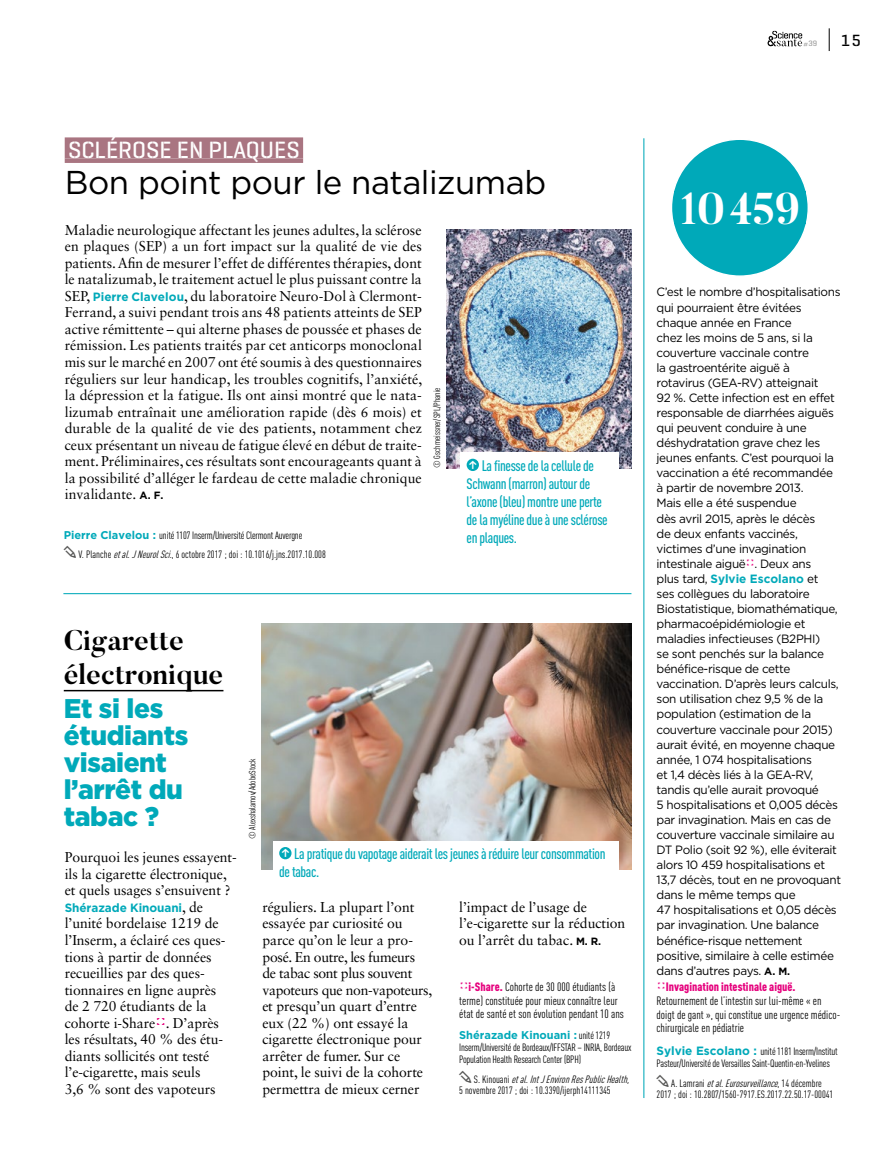
<style>
.page{position:relative;width:893px;height:1149px;background:#fff}
.page>*{position:absolute;margin:0;border:0;box-sizing:border-box;transform-origin:0 0}
.t1{font:700 44.25px "Butler";letter-spacing:-.015em;color:#fff}
.t2{font:33px "Gotham";letter-spacing:-.015em;color:#000}
.t3{font:700 28.35px/33.9px "Butler";color:#000}
.t4{font:900 27px/27px "Gotham";letter-spacing:-.015em;color:#00a9b9}
.t5{font:500 24px "Geogrotesque Stencil A";color:#fff}
.t6{font:500 16.5px "Geogrotesque Stencil A";color:#000}
.t7{font:500 condensed 15px/18px "DINOT";letter-spacing:-.025em;color:#00a9b9}
.t8{font:14.25px/16.5px "Sabon LT Std";letter-spacing:-.005em;color:#000}
.t9{font:12px/15px "Gotham";letter-spacing:-.03em;color:#000}
.t10{font:condensed 12px/13.5px "DINOT";color:#000}
.t11{font:700 12px "Gotham";letter-spacing:-.005em;color:#00a9b9}
.t12{font:700 11.25px "Gotham";color:#00a9b9}
.t13{font:condensed 10.5px/12px "DINOT";letter-spacing:-.02em;color:#000}
.t14{font:condensed 10.5px/11.2px "DINOT";color:#000;text-align:center}
.t15{font:condensed 9px "DINOT";color:#000}
.t16{font:500 7.95px "Geogrotesque Stencil A";color:#9d9d9c}
.s1{font-family:"Gotham";font-weight:700;font-size:12px;color:#00a9b9}
.s2{font-family:"Gotham";font-weight:700;font-size:10.5px}
.s3{font-family:"Gotham";font-weight:700;font-stretch:normal;font-size:11.25px;color:#00a9b9}
.s4{font-style:italic}
.s5{font-family:"Sabon LT Std";font-weight:400;font-size:14.25px;color:#000}
.s6{color:#e6007d}
.s7{font-weight:900;color:#e6007d}
.s8{font-family:"DINOT";font-weight:400;font-stretch:condensed;font-size:10.5px;color:#000}
.s9{font-weight:700;color:#00a9b9}
.s10{font-weight:700;font-size:10.5px}
.s11{font-family:"Gotham";font-weight:700;font-stretch:normal;font-size:12px;color:#00a9b9}
</style>
<div class="page">
<hr style="left:63px;top:593px;width:568px;height:1px;background:#00a9b9">
<div style="left:65px;top:137px;width:238px;height:21px;background:#a97581"></div>
<div style="left:65px;top:158px;width:238px;height:5px;background:#a97581"></div>
<hr style="left:643px;top:138px;width:1px;height:959px;background:#00a9b9">
<hr style="left:64px;top:689px;width:159px;height:2px;background:#000">
<img style="left:261px;top:623px;width:370px;height:246px">
<div style="left:273px;top:840px;width:346px;height:43px;background:#fff"></div>
<svg style="left:279px;top:846px;width:13px;height:13px"></svg>
<div style="left:671px;top:139px;width:137px;height:137px;background:#00a9b9;border-radius:50%"></div>
<img style="left:446px;top:229px;width:185px;height:239px">
<div style="left:461px;top:452px;width:158px;height:97px;background:#fff"></div>
<svg style="left:467px;top:458px;width:12px;height:13px"></svg>
<svg style="left:829px;top:28px;width:1px;height:23px"></svg>
<svg style="left:767px;top:31px;width:35px;height:16px"></svg>
<svg style="left:282px;top:848px;width:7px;height:9px"></svg>
<svg style="left:469px;top:461px;width:8px;height:8px"></svg>
<p class="t16" style="left:803px;top:38px;width:16px">#39</p>
<p class="t6" style="left:841px;top:30px;width:21px">15</p>
<h3 class="t5" style="left:68px;top:135px;width:233px">SCLÉROSE EN PLAQUES</h3>
<h2 class="t2" style="left:65px;top:164px;width:483px">Bon point pour le natalizumab</h2>
<p class="t8" style="left:65px;top:221px;width:359px;text-align:justify">Maladie neurologique affectant les jeunes adultes, la sclérose en plaques (SEP) a un fort impact sur la qualité de vie des patients. Afin de mesurer l’effet de différentes thérapies, dont le natalizumab, le traitement actuel le plus puissant contre la SEP, <span class="s1">Pierre Clavelou</span>, du laboratoire Neuro-Dol à Clermont-Ferrand, a suivi pendant trois ans 48 patients atteints de SEP active rémittente – qui alterne phases de poussée et phases de rémission. Les patients traités par cet anticorps monoclonal mis sur le marché en 2007 ont été soumis à des questionnaires réguliers sur leur handicap, les troubles cognitifs, l’anxiété, la dépression et la fatigue. Ils ont ainsi montré que le nata&shy;lizumab entraînait une amélioration rapide (dès 6 mois) et durable de la qualité de vie des patients, notamment chez ceux présentant un niveau de fatigue élevé en début de traite&shy;ment. Préliminaires, ces résultats sont encourageants quant à la possibilité d’alléger le fardeau de cette maladie chronique invalidante. <span class="s2">A. F.</span></p>
<p class="t15" style="left:432px;top:468px;width:82px;rotate:-90deg">© Gschmeissner/SPL/Phanie</p>
<p class="t7" style="left:467px;top:456px;width:143px;text-indent:15px">La finesse de la cellule de<br>Schwann (marron) autour de l’axone (bleu) montre une perte de la myéline due à une sclérose en plaques.</p>
<p class="t13" style="left:78px;top:524px;width:249px;line-height:19.8px;text-indent:-15px"><span class="s3">Pierre Clavelou :</span> unité 1107 Inserm/Université Clermont Auvergne<br>V. Planche <span class="s4">etal.JNeurolSci</span>., 6 octobre 2017 ; doi : 10.1016/j.jns.2017.10.008</p>
<h3 class="t3" style="left:64px;top:622px;width:161px">Cigarette électronique</h3>
<h3 class="t4" style="left:64px;top:694px;width:126px">Et si les étudiants visaient l’arrêt du tabac ?</h3>
<p class="t8" style="left:65px;top:848px;width:174px">Pourquoi les jeunes essayent&shy;ils la cigarette électronique, et quels usages s’ensuivent ?</p>
<p class="t11" style="left:65px;top:900px;width:140px">Shérazade Kinouani<span class="s5">, de</span></p>
<p class="t8" style="left:65px;top:914px;width:162px">l’unité bordelaise 1219 de l’Inserm, a éclairé ces ques&shy;tions à partir de données recueillies par des ques&shy;tionnaires en ligne auprès de 2 720 étudiants de la cohorte i-Share<span class="s6">✓</span>. D’après les résultats, 40 % des étu&shy;diants sollicités ont testé l’e-cigarette, mais seuls<br>3,6 % sont des vapoteurs</p>
<p class="t15" style="left:247px;top:839px;width:82px;rotate:-90deg">© Alexshalamov/AdobeStock</p>
<p class="t7" style="left:279px;top:844px;width:328px;text-indent:15px">La pratique du vapotage aiderait les jeunes à réduire leur consommation de tabac.</p>
<p class="t8" style="left:459px;top:898px;width:168px">l’impact de l’usage de l’e-cigarette sur la réduction ou l’arrêt du tabac. <span class="s2">M. R.</span></p>
<p class="t8" style="left:262px;top:898px;width:171px">réguliers. La plupart l’ont essayée par curiosité ou parce qu’on le leur a pro&shy;posé. En outre, les fumeurs de tabac sont plus souvent vapoteurs que non-vapoteurs, et presqu’un quart d’entre eux (22 %) ont essayé la cigarette électronique pour arrêter de fumer. Sur ce point, le suivi de la cohorte permettra de mieux cerner</p>
<p class="t10" style="left:459px;top:980px;width:166px"><span class="s6">✓</span><span class="s7">i-Share.</span> Cohorte de 30 000 étudiants (à terme) constituée pour mieux connaître leur état de santé et son évolution pendant 10 ans</p>
<p class="t12" style="left:459px;top:1028px;width:152px">Shérazade Kinouani : <span class="s8">unité 1219</span></p>
<p class="t13" style="left:459px;top:1040px;width:174px">Inserm/Université de Bordeaux/IFFSTAR – INRIA, Bordeaux<br>Population Health Research Center (BPH)</p>
<p class="t14" style="left:459px;top:1072px;width:174px;text-align:left;text-indent:15px">S . K i n o u a n i <span class="s4">etal.IntJEnvironResPublicHealth,<br></span>5 novembre 2017 ; doi : 10.3390/ijerph14111345</p>
<h1 class="t1" style="left:680px;top:180px;width:122px">10459</h1>
<p class="t9" style="left:657px;top:284px;width:186px">C’est le nombre d’hospitalisations qui pourraient être évitées chaque année en France<br>chez les moins de 5 ans, si la couverture vaccinale contre<br>la gastroentérite aiguë à rotavirus (GEA-RV) atteignait<br>92 %. Cette infection est en effet responsable de diarrhées aiguës qui peuvent conduire à une déshydratation grave chez les jeunes enfants. C’est pourquoi la vaccination a été recommandée à partir de novembre 2013.<br>Mais elle a été suspendue<br>dès avril 2015, après le décès<br>de deux enfants vaccinés, victimes d’une invagination intestinale aiguë<span class="s6">✓</span>. Deux ans<br>plus tard, <span class="s9">Sylvie Escolano</span> et<br>ses collègues du laboratoire<br>Biostatistique, biomathématique, pharmacoépidémiologie et maladies infectieuses (B2PHI)<br>se sont penchés sur la balance bénéfice-risque de cette vaccination. D’après leurs calculs, son utilisation chez 9,5 % de la population (estimation de la couverture vaccinale pour 2015) aurait évité, en moyenne chaque année, 1 074 hospitalisations<br>et 1,4 décès liés à la GEA-RV, tandis qu’elle aurait provoqué<br>5 hospitalisations et 0,005 décès par invagination. Mais en cas de couverture vaccinale similaire au<br>DT Polio (soit 92 %), elle éviterait alors 10 459 hospitalisations et<br>13,7 décès, tout en ne provoquant dans le même temps que<br>47 hospitalisations et 0,05 décès par invagination. Une balance bénéfice-risque nettement positive, similaire à celle estimée dans d’autres pays. <span class="s10">A. M.</span></p>
<p class="t10" style="left:657px;top:980px;width:185px"><span class="s6">✓</span><span class="s7">Invagination intestinale aiguë.<br></span>Retournement de l’intestin sur lui-même « en doigt de gant », qui constitue une urgence médico&shy;chirurgicale en pédiatrie</p>
<p class="t13" style="left:657px;top:1045px;width:183px"><span class="s11">Sylvie Escolano :</span> unité 1181 Inserm/Institut<br>Pasteur/Université de Versailles Saint-Quentin-en-Yvelines</p>
<p class="t14" style="left:657px;top:1077px;width:178px">A . L a m r a n i <span class="s4">etal.Eurosurveillance</span>, 1 4 d é c e m b r e<br>2017 ; doi : 10.2807/1560-7917.ES.2017.22.50.17-00041</p>
</div>
